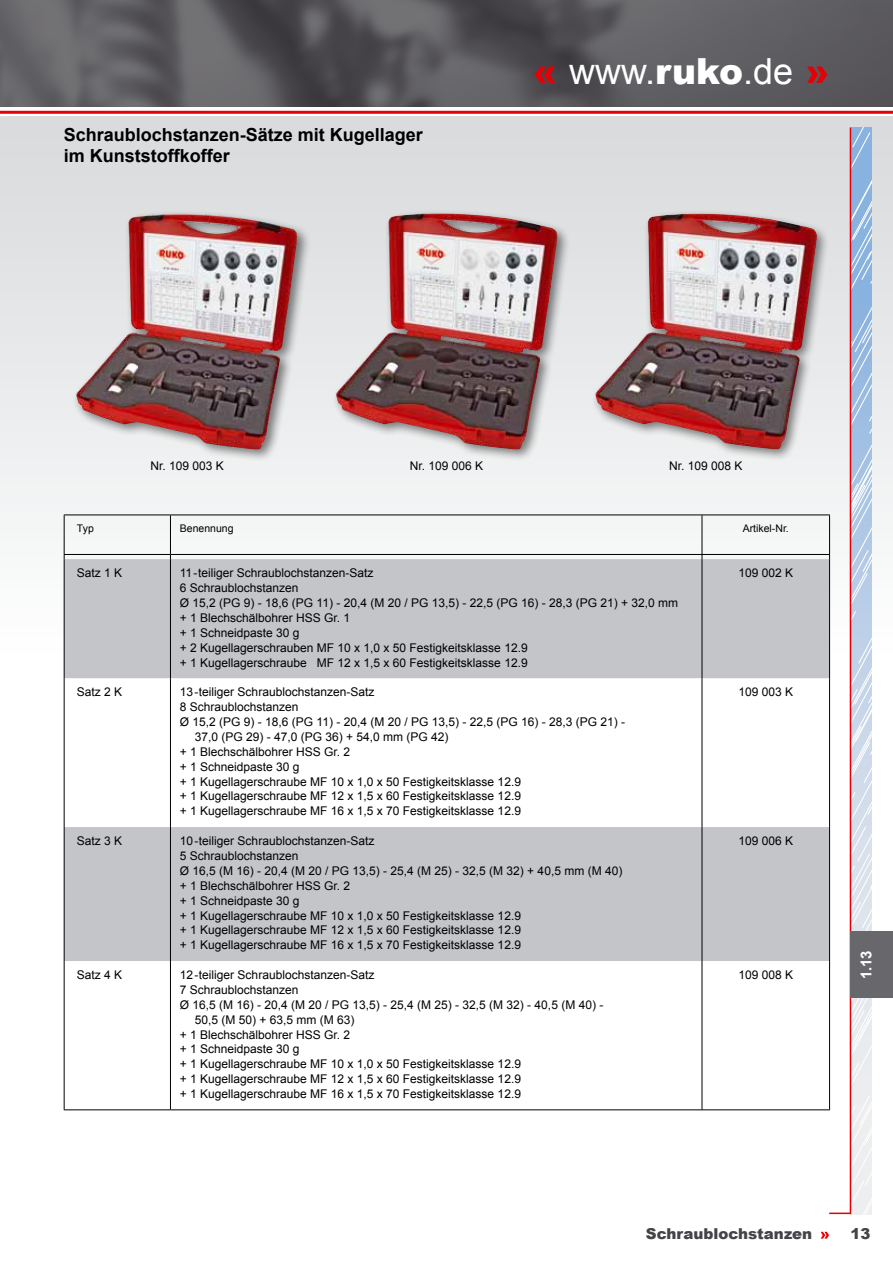
<style>
.page{position:relative;width:893px;height:1263px;background:#fff}
.page>*{position:absolute;margin:0;border:0;box-sizing:border-box;transform-origin:0 0}
.t1{font:36px "Arial";color:#fff}
.t2{font:700 18px/21.6px "Arial";color:#000}
.t3{font:900 15px "Arial";color:#454347}
.t4{font:700 15px "Arial";color:#fff}
.t5{font:12px/14.9px "Arial";color:#000}
.t6{font:10.5px "Arial";color:#000}
.s1{font-weight:900;color:#e60005}
.s2{font-weight:900}
</style>
<div class="page">
<div style="left:0;top:117px;width:893px;height:1146px;background:linear-gradient(to bottom,#e1e3e4,#fff)"></div>
<svg style="left:0;top:110px;width:893px;height:1px"></svg>
<img style="left:0;top:0;width:893px;height:106px">
<hr style="left:0;top:111px;width:893px;height:3px;background:#e60005">
<svg style="left:851px;top:128px;width:22px;height:1086px;background:#c6d4e8"></svg>
<hr style="left:850px;top:128px;width:1px;height:1086px;background:#e60005">
<svg style="left:821px;top:1232px;width:8px;height:6px"></svg>
<hr style="left:829px;top:1212px;width:22px;height:2px;background:#e60005">
<div style="left:850px;top:931px;width:43px;height:67px;background:#68676c"></div>
<div style="left:331px;top:209px;width:240px;height:253px;background:#000;opacity:.5"></div>
<img style="left:329px;top:207px;width:235px;height:249px">
<div style="left:591px;top:209px;width:239px;height:253px;background:#000;opacity:.5"></div>
<img style="left:588px;top:207px;width:235px;height:249px">
<div style="left:72px;top:209px;width:239px;height:253px;background:#000;opacity:.5"></div>
<img style="left:69px;top:207px;width:235px;height:248px">
<svg style="left:65px;top:559px;width:764px;height:402px;fill:#c3c5c8"></svg>
<hr style="left:64px;top:514px;width:106px;height:1px;background:#000">
<hr style="left:64px;top:515px;width:1px;height:39px;background:#000">
<hr style="left:170px;top:514px;width:532px;height:1px;background:#000">
<hr style="left:170px;top:515px;width:1px;height:39px;background:#000">
<hr style="left:702px;top:514px;width:128px;height:1px;background:#000">
<hr style="left:702px;top:515px;width:1px;height:39px;background:#000">
<hr style="left:829px;top:515px;width:1px;height:39px;background:#000">
<hr style="left:64px;top:554px;width:106px;height:1px;background:#000">
<hr style="left:170px;top:554px;width:532px;height:1px;background:#000">
<hr style="left:702px;top:554px;width:128px;height:1px;background:#000">
<hr style="left:64px;top:559px;width:1px;height:119px;background:#000">
<hr style="left:170px;top:559px;width:1px;height:119px;background:#000">
<hr style="left:702px;top:559px;width:1px;height:119px;background:#000">
<hr style="left:829px;top:559px;width:1px;height:119px;background:#000">
<hr style="left:64px;top:678px;width:1px;height:149px;background:#000">
<hr style="left:170px;top:678px;width:1px;height:149px;background:#000">
<hr style="left:702px;top:678px;width:1px;height:149px;background:#000">
<hr style="left:829px;top:678px;width:1px;height:149px;background:#000">
<hr style="left:64px;top:827px;width:1px;height:134px;background:#000">
<hr style="left:170px;top:827px;width:1px;height:134px;background:#000">
<hr style="left:702px;top:827px;width:1px;height:134px;background:#000">
<hr style="left:829px;top:827px;width:1px;height:134px;background:#000">
<hr style="left:64px;top:961px;width:1px;height:148px;background:#000">
<hr style="left:170px;top:961px;width:1px;height:148px;background:#000">
<hr style="left:702px;top:961px;width:1px;height:148px;background:#000">
<hr style="left:829px;top:961px;width:1px;height:148px;background:#000">
<hr style="left:64px;top:1109px;width:106px;height:1px;background:#000">
<hr style="left:170px;top:1109px;width:532px;height:1px;background:#000">
<hr style="left:702px;top:1109px;width:128px;height:1px;background:#000">
<h2 class="t2" style="left:64px;top:124px;width:361px">Schraublochstanzen-Sätze mit Kugellager im Kunststoffkoffer</h2>
<h1 class="t1" style="left:533px;top:48px;width:298px"><span class="s1">«</span> www.<span class="s2">ruko</span>.de <span class="s1">»</span></h1>
<p class="t5" style="left:150px;top:458px;width:75px">Nr. 109 003 K</p>
<p class="t5" style="left:410px;top:458px;width:75px">Nr. 109 006 K</p>
<p class="t5" style="left:669px;top:458px;width:75px">Nr. 109 008 K</p>
<p class="t6" style="left:77px;top:521px;width:18px">Typ</p>
<p class="t6" style="left:180px;top:521px;width:55px">Benennung</p>
<p class="t6" style="left:743px;top:521px;width:48px">Artikel-Nr.</p>
<p class="t5" style="left:77px;top:566px;width:47px">Satz 1 K</p>
<p class="t5" style="left:180px;top:566px;width:500px">11-teiliger Schraublochstanzen-Satz<br>6 Schraublochstanzen<br>Ø 15,2 (PG 9) - 18,6 (PG 11) - 20,4 (M 20 / PG 13,5) - 22,5 (PG 16) - 28,3 (PG 21) + 32,0 mm + 1 Blechschälbohrer HSS Gr. 1<br>+ 1 Schneidpaste 30 g<br>+ 2 Kugellagerschrauben MF 10 x 1,0 x 50 Festigkeitsklasse 12.9<br>+ 1 Kugellagerschraube MF 12 x 1,5 x 60 Festigkeitsklasse 12.9</p>
<p class="t5" style="left:738px;top:566px;width:56px">109 002 K</p>
<p class="t5" style="left:77px;top:685px;width:47px">Satz 2 K</p>
<p class="t5" style="left:180px;top:685px;width:196px">13-teiliger Schraublochstanzen-Satz</p>
<p class="t5" style="left:180px;top:700px;width:120px">8 Schraublochstanzen</p>
<p class="t5" style="left:180px;top:714px;width:447px">Ø 15,2 (PG 9) - 18,6 (PG 11) - 20,4 (M 20 / PG 13,5) - 22,5 (PG 16) - 28,3 (PG 21) -</p>
<p class="t5" style="left:195px;top:729px;width:255px">37,0 (PG 29) - 47,0 (PG 36) + 54,0 mm (PG 42)</p>
<p class="t5" style="left:180px;top:744px;width:172px">+ 1 Blechschälbohrer HSS Gr. 2</p>
<p class="t5" style="left:180px;top:759px;width:121px">+ 1 Schneidpaste 30 g</p>
<p class="t5" style="left:180px;top:774px;width:343px">+ 1 Kugellagerschraube MF 10 x 1,0 x 50 Festigkeitsklasse 12.9</p>
<p class="t5" style="left:180px;top:789px;width:343px">+ 1 Kugellagerschraube MF 12 x 1,5 x 60 Festigkeitsklasse 12.9</p>
<p class="t5" style="left:180px;top:804px;width:343px">+ 1 Kugellagerschraube MF 16 x 1,5 x 70 Festigkeitsklasse 12.9</p>
<p class="t5" style="left:738px;top:685px;width:56px">109 003 K</p>
<p class="t5" style="left:77px;top:834px;width:47px">Satz 3 K</p>
<p class="t5" style="left:180px;top:834px;width:444px">10-teiliger Schraublochstanzen-Satz<br>5 Schraublochstanzen<br>Ø 16,5 (M 16) - 20,4 (M 20 / PG 13,5) - 25,4 (M 25) - 32,5 (M 32) + 40,5 mm (M 40) + 1 Blechschälbohrer HSS Gr. 2<br>+ 1 Schneidpaste 30 g<br>+ 1 Kugellagerschraube MF 10 x 1,0 x 50 Festigkeitsklasse 12.9<br>+ 1 Kugellagerschraube MF 12 x 1,5 x 60 Festigkeitsklasse 12.9<br>+ 1 Kugellagerschraube MF 16 x 1,5 x 70 Festigkeitsklasse 12.9</p>
<p class="t5" style="left:738px;top:834px;width:56px">109 006 K</p>
<p class="t5" style="left:77px;top:967px;width:47px">Satz 4 K</p>
<p class="t5" style="left:180px;top:967px;width:196px">12-teiliger Schraublochstanzen-Satz</p>
<p class="t5" style="left:180px;top:982px;width:120px">7 Schraublochstanzen</p>
<p class="t5" style="left:180px;top:997px;width:425px">Ø 16,5 (M 16) - 20,4 (M 20 / PG 13,5) - 25,4 (M 25) - 32,5 (M 32) - 40,5 (M 40) -</p>
<p class="t5" style="left:195px;top:1012px;width:161px">50,5 (M 50) + 63,5 mm (M 63)</p>
<p class="t5" style="left:180px;top:1027px;width:172px">+ 1 Blechschälbohrer HSS Gr. 2</p>
<p class="t5" style="left:180px;top:1042px;width:121px">+ 1 Schneidpaste 30 g</p>
<p class="t5" style="left:180px;top:1057px;width:343px">+ 1 Kugellagerschraube MF 10 x 1,0 x 50 Festigkeitsklasse 12.9</p>
<p class="t5" style="left:180px;top:1072px;width:343px">+ 1 Kugellagerschraube MF 12 x 1,5 x 60 Festigkeitsklasse 12.9</p>
<p class="t5" style="left:180px;top:1086px;width:343px">+ 1 Kugellagerschraube MF 16 x 1,5 x 70 Festigkeitsklasse 12.9</p>
<p class="t5" style="left:738px;top:967px;width:56px">109 008 K</p>
<p class="t4" style="left:856px;top:979px;width:31px;rotate:-90deg">1.13</p>
<p class="t3" style="left:646px;top:1222px;width:168px">Schraublochstanzen</p>
<p class="t3" style="left:850px;top:1222px;width:22px">13</p>
</div>
